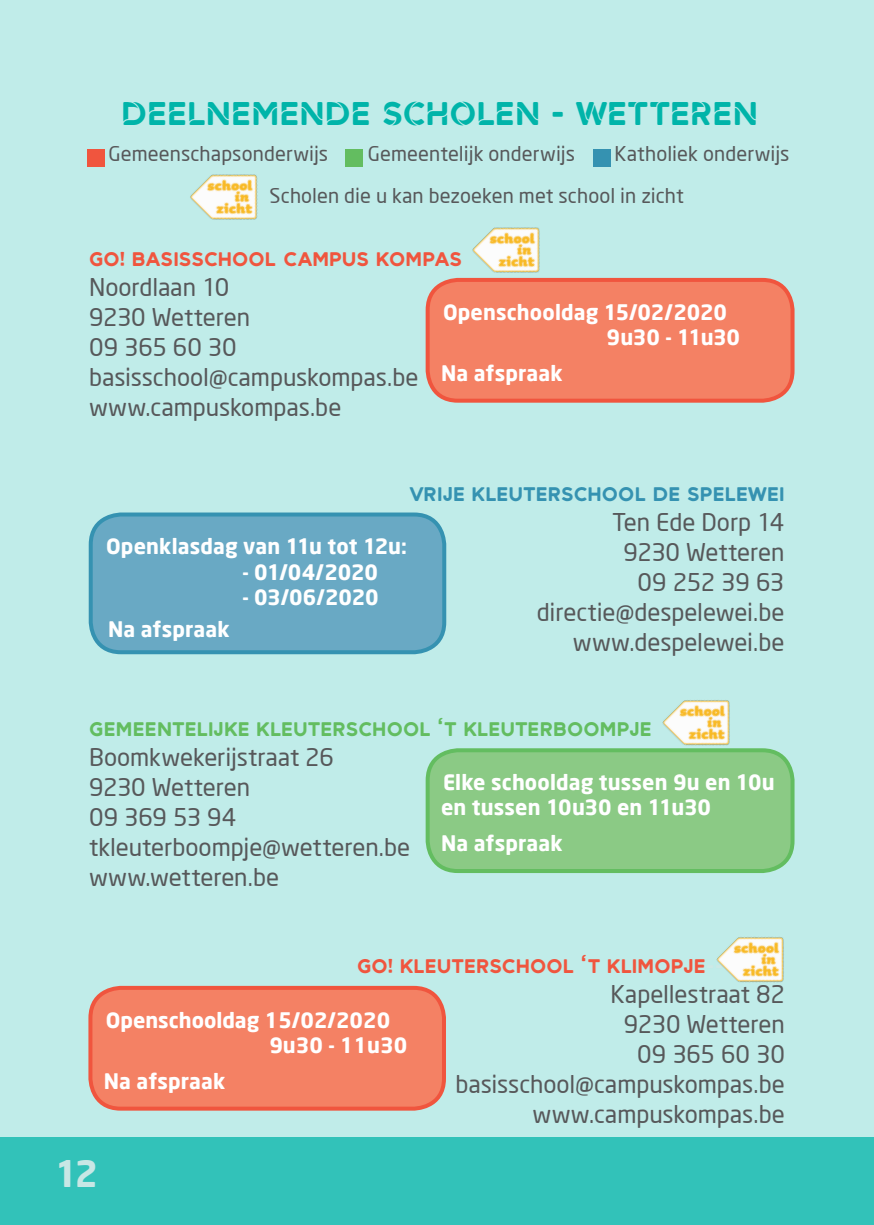
<style>
.page{position:relative;width:874px;height:1225px;background:#fff}
.page>*{position:absolute;margin:0;border:0;box-sizing:border-box;transform-origin:0 0}
.t1{font:40px "Wetteren Stencil Bd";letter-spacing:.015em;color:#00b4a9}
.t2{font:700 36px "Neo Sans";color:#c8e7e5}
.t3{font:24px "Neo Sans";letter-spacing:-.005em;color:#57585a}
.t4{font:24px "Wetteren Solid";letter-spacing:.01em;color:#f0553e}
.t5{font:24px "Wetteren Solid";letter-spacing:.01em;color:#63bd60}
.t6{font:24px "Wetteren Solid";letter-spacing:.015em;color:#3592b1}
.t7{font:700 21px "Neo Sans";letter-spacing:.005em;color:#fff}
.t8{font:700 21px "Neo Sans";letter-spacing:-.015em;color:#fff}
.t9{font:20px "Neo Sans";letter-spacing:.005em;color:#57585a}
.s1{color:#cce9e6}
</style>
<div class="page">
<div style="left:0;top:0;width:873px;height:1225px;background:#c0ece9"></div>
<div style="left:0;top:1137px;width:873px;height:88px;background:#32c2b9"></div>
<div style="left:87px;top:150px;width:17px;height:17px;background:#f0553e"></div>
<div style="left:593px;top:150px;width:17px;height:17px;background:#3592b1"></div>
<div style="left:345px;top:150px;width:17px;height:17px;background:#63bd60"></div>
<div style="left:427px;top:280px;width:365px;height:121px;background:#f48164;border-radius:30px"></div>
<div style="left:425px;top:278px;width:369px;height:125px;border:4px solid #f0553e;border-radius:30px"></div>
<div style="left:91px;top:514px;width:353px;height:138px;background:#69a9c4;border-radius:30px"></div>
<div style="left:89px;top:512px;width:357px;height:142px;border:4px solid #3592b1;border-radius:30px"></div>
<div style="left:427px;top:750px;width:365px;height:121px;background:#8bca85;border-radius:30px"></div>
<div style="left:425px;top:748px;width:369px;height:125px;border:4px solid #63bd60;border-radius:30px"></div>
<div style="left:90px;top:988px;width:354px;height:120px;background:#f48164;border-radius:30px"></div>
<div style="left:88px;top:986px;width:358px;height:124px;border:4px solid #f0553e;border-radius:30px"></div>
<img style="left:190px;top:174px;width:68px;height:46px">
<img style="left:655px;top:700px;width:103px;height:53px">
<img style="left:716px;top:937px;width:68px;height:46px">
<img style="left:465px;top:227px;width:103px;height:56px">
<p class="t1" style="left:122px;top:93px;width:636px">Deelnemende scholen - Wetteren</p>
<p class="t9" style="left:108px;top:142px;width:221px">Gemeenschapsonderwijs</p>
<p class="t9" style="left:367px;top:142px;width:209px">Gemeentelijk onderwijs</p>
<p class="t9" style="left:614px;top:142px;width:176px">Katholiek onderwijs</p>
<p class="t9" style="left:269px;top:184px;width:415px">Scholen die u kan bezoeken met school in zicht</p>
<p class="t4" style="left:89px;top:247px;width:374px">Go! Basisschool Campus Kompas</p>
<p class="t3" style="left:89px;top:272px;width:142px">Noordlaan 10</p>
<p class="t3" style="left:89px;top:302px;width:162px">9230 Wetteren</p>
<p class="t3" style="left:89px;top:332px;width:149px">09 365 60 30</p>
<p class="t3" style="left:89px;top:362px;width:331px">basisschool@campuskompas.be</p>
<p class="t3" style="left:89px;top:392px;width:254px">www.campuskompas.be</p>
<p class="t7" style="left:443px;top:298px;width:285px">Openschooldag 15/02/2020</p>
<p class="t8" style="left:606px;top:324px;width:135px">9u30 - 11u30</p>
<p class="t7" style="left:441px;top:360px;width:123px">Na afspraak</p>
<p class="t6" style="left:409px;top:481px;width:376px">Vrije kleuterschool de spelewei</p>
<p class="t3" style="left:611px;top:507px;width:174px">Ten Ede Dorp 14</p>
<p class="t3" style="left:623px;top:537px;width:162px">9230 Wetteren</p>
<p class="t3" style="left:637px;top:567px;width:148px">09 252 39 63</p>
<p class="t3" style="left:536px;top:597px;width:249px">directie@despelewei.be</p>
<p class="t3" style="left:572px;top:627px;width:213px">www.despelewei.be</p>
<p class="t7" style="left:106px;top:533px;width:302px">Openklasdag van 11u tot 12u:</p>
<p class="t7" style="left:242px;top:558px;width:137px">- 01/04/2020</p>
<p class="t7" style="left:242px;top:583px;width:138px">- 03/06/2020</p>
<p class="t7" style="left:108px;top:616px;width:123px">Na afspraak</p>
<p class="t5" style="left:89px;top:717px;width:563px">Gemeentelijke KLeuterschool ‘t kleuterboompje</p>
<p class="t3" style="left:89px;top:743px;width:246px">Boomkwekerijstraat 26</p>
<p class="t3" style="left:89px;top:773px;width:162px">9230 Wetteren</p>
<p class="t3" style="left:89px;top:803px;width:149px">09 369 53 94</p>
<p class="t3" style="left:89px;top:833px;width:322px">tkleuterboompje@wetteren.be</p>
<p class="t3" style="left:89px;top:863px;width:191px">www.wetteren.be</p>
<p class="t7" style="left:443px;top:769px;width:333px">Elke schooldag tussen 9u en 10u</p>
<p class="t7" style="left:441px;top:794px;width:271px">en tussen 10u30 en 11u30</p>
<p class="t7" style="left:441px;top:830px;width:123px">Na afspraak</p>
<p class="t4" style="left:357px;top:954px;width:429px">Go! kleuterschool ‘t klimopje<span class="s1">---------</span></p>
<p class="t3" style="left:610px;top:979px;width:176px">Kapellestraat 82</p>
<p class="t3" style="left:623px;top:1009px;width:162px">9230 Wetteren</p>
<p class="t3" style="left:637px;top:1039px;width:149px">09 365 60 30</p>
<p class="t3" style="left:455px;top:1069px;width:331px">basisschool@campuskompas.be</p>
<p class="t3" style="left:532px;top:1099px;width:254px">www.campuskompas.be</p>
<p class="t7" style="left:106px;top:1006px;width:286px">Openschooldag 15/02/2020</p>
<p class="t7" style="left:269px;top:1031px;width:139px">9u30 - 11u30</p>
<p class="t7" style="left:104px;top:1067px;width:123px">Na afspraak</p>
<p class="t2" style="left:55px;top:1150px;width:44px">12</p>
</div>
